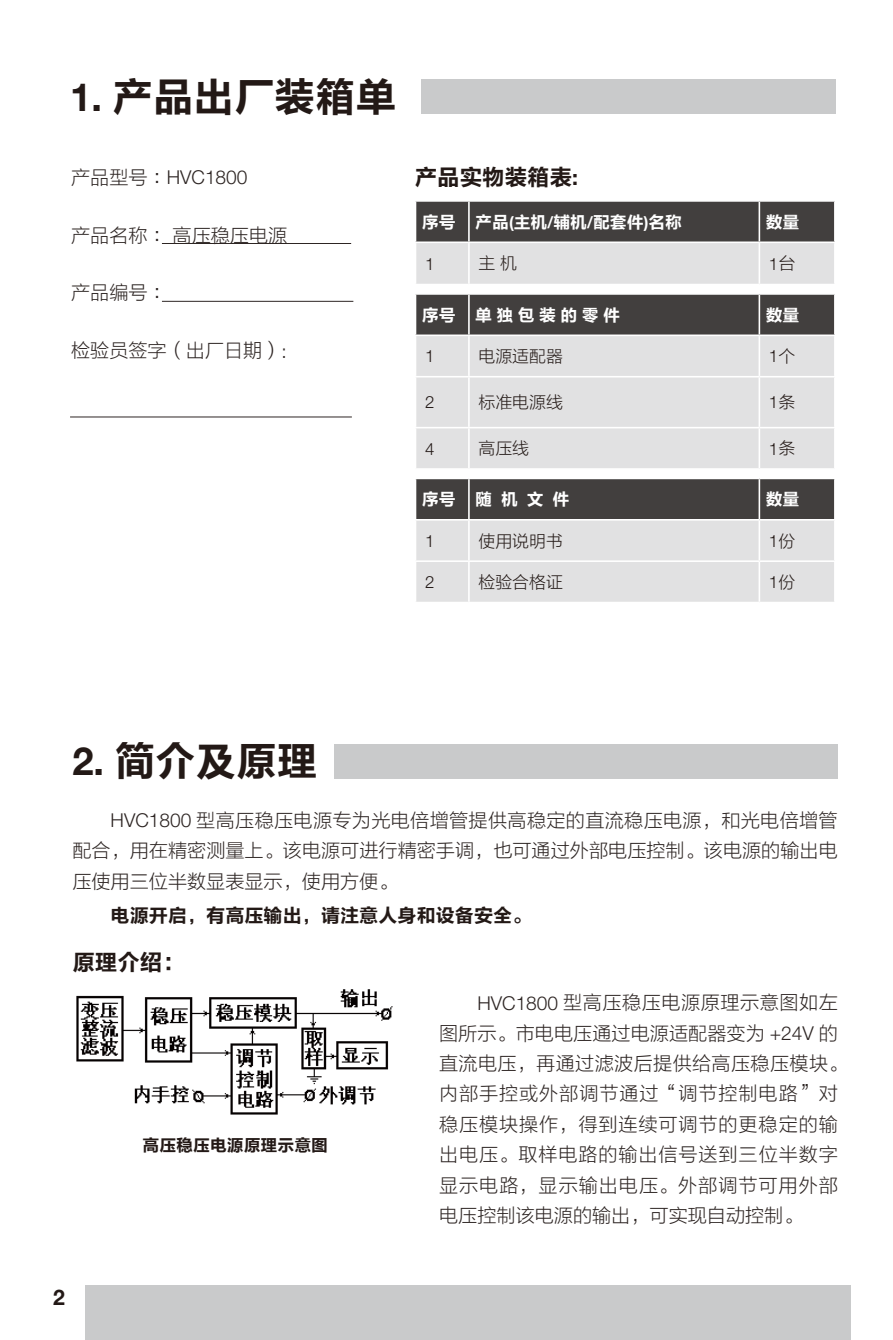
<style>
.page{position:relative;width:893px;height:1340px;background:#fff}
.page>*{position:absolute;margin:0;border:0;box-sizing:border-box;transform-origin:0 0}
.大标题蓝{font:40.5px "FZLTCHK GBK1 0";color:#231916}
.粗小标题_关联产品标题{font:22.5px "FZLTCHK GBK1 0";color:#231916}
.t1{font:700 21.6px "Helvetica Neue LT Pro";color:#231916}
.正文主产品{font:19.12px/30.4px "FZLTKHK GBK1 0";letter-spacing:.045em;color:#2d2523}
.正文主产品-2{font:19.12px/30.4px "FZLTKHK GBK1 0";letter-spacing:.02em;color:#2d2523;text-align:justify}
.正文主产品-3{font:19.12px "FZLTKHK GBK1 0";color:#2d2523}
.正文主产品-4{font:19.12px "FZLTCHK GBK1 0";color:#231916}
.正文主产品-5{font:300 19.12px "Helvetica Neue LT Pro";color:#2d2523}
.表格粗线{font:16.88px "FZLTCHK GBK1 0";color:#fff}
.表格细线{font:16.88px "FZLTKHK GBK1 0";color:#231916}
.表格细线-2{font:300 16.88px "Helvetica Neue LT Pro";color:#231916}
.图注{font:16.88px "FZLTCHK GBK1 0";color:#231916}
.表格粗线-2{font:16.88px "FZLTCHK GBK1 0";letter-spacing:.26em;color:#fff}
.s1{font-family:"Helvetica Neue LT Pro";font-weight:700;font-size:38.93px}
.s2{font-family:"FZLTKHK GBK1 0";font-weight:400}
.s3{font-family:"FZLTXIHK GBK1 0";font-weight:400}
.s4{font-family:"FZLTXIHK GBK1 0"}
.s5{font-family:"Helvetica Neue LT Pro";font-weight:300}
.s6{font-family:"Helvetica Neue LT Pro";font-weight:700;font-size:21.6px}
.s7{font-family:"Helvetica Neue LT Pro";font-weight:700;font-size:16.2px}
</style>
<div class="page">
<div style="left:85px;top:1285px;width:765px;height:54px;background:#c9cacb"></div>
<img style="left:76px;top:989px;width:317px;height:126px">
<div style="left:416px;top:202px;width:418px;height:39px;background:#423f3e"></div>
<svg style="left:416px;top:243px;width:418px;height:358px;background:#bebdbe"></svg>
<hr style="left:468px;top:202px;width:2px;height:39px;background:#fff">
<hr style="left:468px;top:243px;width:2px;height:41px;background:#fff">
<hr style="left:468px;top:295px;width:2px;height:39px;background:#fff">
<hr style="left:468px;top:336px;width:2px;height:40px;background:#fff">
<hr style="left:415px;top:376px;width:54px;height:1px;background:#fff">
<hr style="left:469px;top:376px;width:290px;height:1px;background:#fff">
<hr style="left:468px;top:377px;width:2px;height:50px;background:#fff">
<hr style="left:759px;top:376px;width:77px;height:1px;background:#fff">
<hr style="left:415px;top:427px;width:54px;height:1px;background:#fff">
<hr style="left:469px;top:427px;width:290px;height:1px;background:#fff">
<hr style="left:468px;top:428px;width:2px;height:40px;background:#fff">
<hr style="left:759px;top:427px;width:77px;height:1px;background:#fff">
<hr style="left:468px;top:479px;width:2px;height:40px;background:#fff">
<hr style="left:468px;top:520px;width:2px;height:40px;background:#fff">
<hr style="left:415px;top:560px;width:54px;height:2px;background:#fff">
<hr style="left:469px;top:560px;width:290px;height:2px;background:#fff">
<hr style="left:468px;top:562px;width:2px;height:39px;background:#fff">
<hr style="left:759px;top:560px;width:77px;height:2px;background:#fff">
<hr style="left:759px;top:202px;width:1px;height:39px;background:#fff">
<hr style="left:759px;top:243px;width:1px;height:41px;background:#fff">
<hr style="left:759px;top:295px;width:1px;height:39px;background:#fff">
<hr style="left:759px;top:336px;width:1px;height:40px;background:#fff">
<hr style="left:759px;top:377px;width:1px;height:50px;background:#fff">
<hr style="left:759px;top:428px;width:1px;height:40px;background:#fff">
<hr style="left:759px;top:479px;width:1px;height:40px;background:#fff">
<hr style="left:759px;top:520px;width:1px;height:40px;background:#fff">
<hr style="left:759px;top:562px;width:1px;height:39px;background:#fff">
<hr style="left:415px;top:284px;width:54px;height:1px;background:#fff">
<hr style="left:469px;top:284px;width:290px;height:1px;background:#fff">
<hr style="left:759px;top:284px;width:77px;height:1px;background:#fff">
<hr style="left:415px;top:468px;width:54px;height:2px;background:#fff">
<hr style="left:469px;top:468px;width:290px;height:2px;background:#fff">
<hr style="left:759px;top:468px;width:77px;height:2px;background:#fff">
<hr style="left:415px;top:293px;width:54px;height:2px;background:#fff">
<hr style="left:469px;top:293px;width:290px;height:2px;background:#fff">
<hr style="left:759px;top:293px;width:77px;height:2px;background:#fff">
<hr style="left:415px;top:334px;width:54px;height:2px;background:#fff">
<hr style="left:469px;top:334px;width:290px;height:2px;background:#fff">
<hr style="left:759px;top:334px;width:77px;height:2px;background:#fff">
<hr style="left:415px;top:477px;width:54px;height:2px;background:#fff">
<hr style="left:469px;top:477px;width:290px;height:2px;background:#fff">
<hr style="left:759px;top:477px;width:77px;height:2px;background:#fff">
<hr style="left:415px;top:519px;width:54px;height:1px;background:#fff">
<hr style="left:469px;top:519px;width:290px;height:1px;background:#fff">
<hr style="left:759px;top:519px;width:77px;height:1px;background:#fff">
<div style="left:421px;top:79px;width:415px;height:35px;background:#c9cacb"></div>
<hr style="left:162px;top:243px;width:189px;height:1px;background:#2d2523">
<hr style="left:162px;top:301px;width:191px;height:1px;background:#2d2523">
<hr style="left:70px;top:416px;width:282px;height:1px;background:#2d2523">
<div style="left:334px;top:744px;width:504px;height:34px;background:#c9cacb"></div>
<p class="大标题蓝" style="left:70px;top:75px;width:327px"><span class="s1">1.</span> 产品出厂装箱单</p>
<p class="正文主产品-5" style="left:71px;top:165px;width:178px"><span class="s2">产品型号</span><span class="s3">：</span>HVC1800</p>
<p class="正文主产品-3" style="left:71px;top:224px;width:218px">产品名称<span class="s4">：</span>高压稳压电源</p>
<p class="正文主产品-2" style="left:71px;top:278px;width:102px">产品编号<span class="s4">：</span></p>
<p class="正文主产品-3" style="left:71px;top:340px;width:217px">检验员签字<span class="s4">（</span>出厂日期<span class="s4">）</span><span class="s5">:</span></p>
<p class="粗小标题_关联产品标题" style="left:415px;top:164px;width:165px">产品实物装箱表<span class="s6">:</span></p>
<p class="表格粗线" style="left:422px;top:212px;width:35px">序号</p>
<p class="表格粗线" style="left:475px;top:212px;width:208px">产品<span class="s7">(</span>主机<span class="s7">/</span>辅机<span class="s7">/</span>配套件<span class="s7">)</span>名称</p>
<p class="表格粗线" style="left:766px;top:212px;width:35px">数量</p>
<p class="表格细线-2" style="left:425px;top:253px;width:11px">1</p>
<p class="表格细线" style="left:478px;top:254px;width:40px">主机</p>
<p class="表格细线-2" style="left:769px;top:253px;width:28px">1<span class="s2">台</span></p>
<p class="表格粗线" style="left:422px;top:305px;width:35px">序号</p>
<p class="表格粗线-2" style="left:475px;top:305px;width:146px">单独包装的零件</p>
<p class="表格粗线" style="left:766px;top:305px;width:35px">数量</p>
<p class="表格细线-2" style="left:425px;top:346px;width:11px">1</p>
<p class="表格细线" style="left:478px;top:347px;width:86px">电源适配器</p>
<p class="表格细线-2" style="left:769px;top:346px;width:28px">1<span class="s2">个</span></p>
<p class="表格细线-2" style="left:425px;top:392px;width:11px">2</p>
<p class="表格细线" style="left:478px;top:393px;width:86px">标准电源线</p>
<p class="表格细线-2" style="left:769px;top:392px;width:28px">1<span class="s2">条</span></p>
<p class="表格细线-2" style="left:425px;top:438px;width:11px">4</p>
<p class="表格细线" style="left:478px;top:439px;width:52px">高压线</p>
<p class="表格细线-2" style="left:769px;top:438px;width:28px">1<span class="s2">条</span></p>
<p class="表格粗线" style="left:422px;top:490px;width:35px">序号</p>
<p class="表格粗线" style="left:475px;top:490px;width:95px">随 机 文 件</p>
<p class="表格粗线" style="left:766px;top:490px;width:35px">数量</p>
<p class="表格细线-2" style="left:425px;top:530px;width:11px">1</p>
<p class="表格细线" style="left:478px;top:531px;width:86px">使用说明书</p>
<p class="表格细线-2" style="left:769px;top:530px;width:28px">1<span class="s2">份</span></p>
<p class="表格细线-2" style="left:425px;top:572px;width:11px">2</p>
<p class="表格细线" style="left:478px;top:573px;width:86px">检验合格证</p>
<p class="表格细线-2" style="left:769px;top:572px;width:28px">1<span class="s2">份</span></p>
<p class="大标题蓝" style="left:72px;top:738px;width:246px"><span class="s1">2.</span> 简介及原理</p>
<p class="正文主产品-2" style="left:72px;top:805px;width:767px;text-indent:38px"><span class="s5">HVC1800</span> 型高压稳压电源专为光电倍增管提供高稳定的直流稳压电源<span class="s4">，</span>和光电倍增管配合<span class="s4">，</span>用在精密测量上<span class="s4">。</span>该电源可进行精密手调<span class="s4">，</span>也可通过外部电压控制<span class="s4">。</span>该电源的输出电压使用三位半数显表显示<span class="s4">，</span>使用方便<span class="s4">。</span></p>
<p class="正文主产品-4" style="left:111px;top:904px;width:422px">电源开启，有高压输出，请注意人身和设备安全。</p>
<p class="粗小标题_关联产品标题" style="left:72px;top:949px;width:114px">原理介绍：</p>
<p class="t1" style="left:53px;top:1283px;width:13px">2</p>
<p class="图注" style="left:142px;top:1135px;width:187px">高压稳压电源原理示意图</p>
<p class="正文主产品" style="left:439px;top:988px;width:410px;text-indent:38px"><span class="s5">HVC1800</span> 型高压稳压电源原理示意图如左图所示<span class="s4">。</span>市电电压通过电源适配器变为 <span class="s5">+24V</span> 的直流电压<span class="s4">，</span>再通过滤波后提供给高压稳压模块<span class="s4">。</span>内部手控或外部调节通过<span class="s4">“</span>调节控制电路<span class="s4">”</span>对稳压模块操作<span class="s4">，</span>得到连续可调节的更稳定的输出电压<span class="s4">。</span>取样电路的输出信号送到三位半数字显示电路<span class="s4">，</span>显示输出电压<span class="s4">。</span>外部调节可用外部电压控制该电源的输出<span class="s4">，</span>可实现自动控制<span class="s4">。</span></p>
</div>
